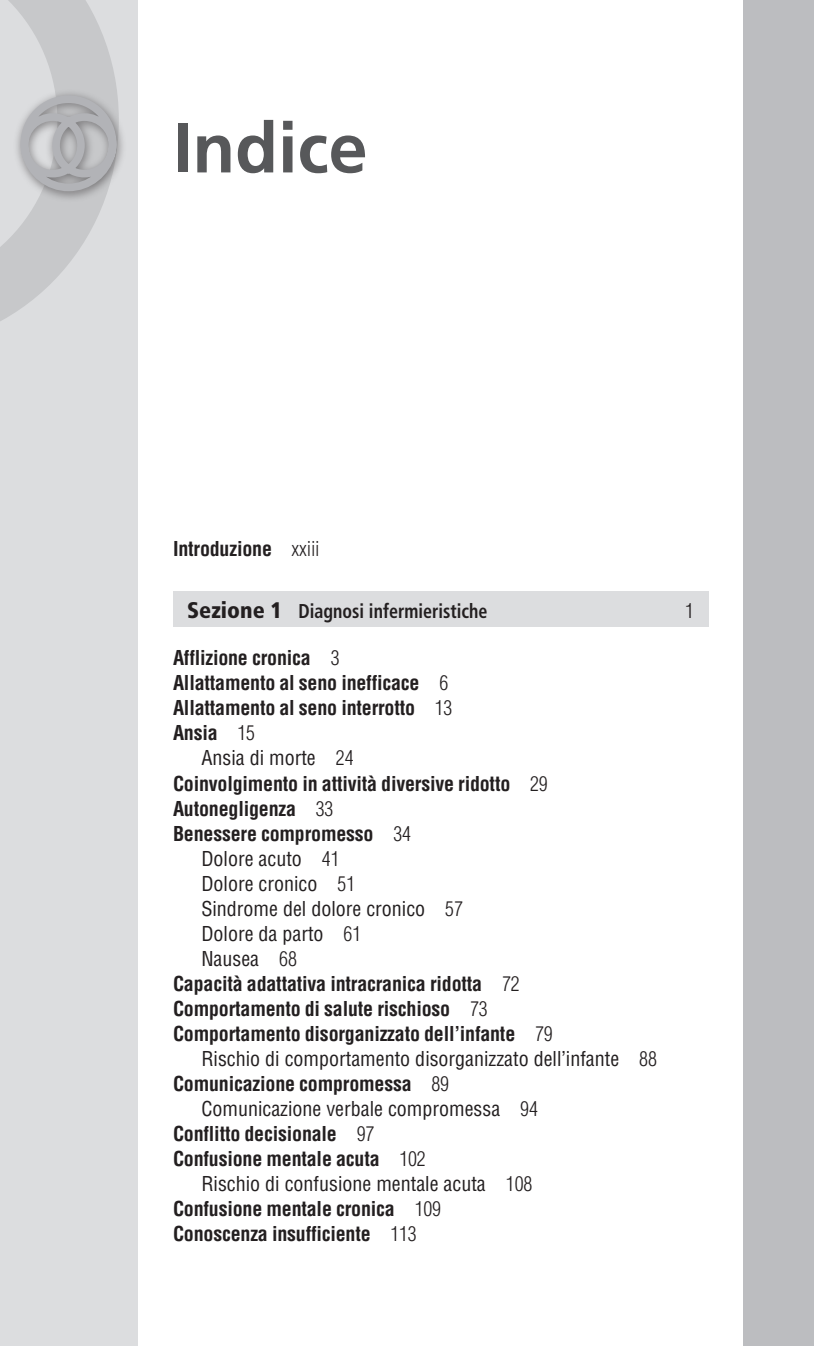
<style>
.page{position:relative;width:814px;height:1346px;background:#fff}
.page>*{position:absolute;margin:0;border:0;box-sizing:border-box;transform-origin:0 0}
.t1{font:700 70px "Frutiger LT Std";color:#57585a}
.t2{font:700 condensed 20px "Helvetica LT Std";letter-spacing:-.01em;color:#231f20}
.t3{font:condensed 20px "Helvetica LT Std";color:#231f20}
.t4{font:700 condensed 20px "Frutiger LT Std";color:#231f20;scale:.9 1}
.t5{font:300 condensed 20px "Helvetica LT Std";color:#231f20}
.s1{font-weight:300}
.s2{font-weight:900;font-size:22.5px}
</style>
<div class="page">
<div style="left:173px;top:590px;width:535px;height:36px;background:#dcdddf"></div>
<div style="left:0;top:0;width:138px;height:1345px;background:#dcdddf"></div>
<div style="left:743px;top:0;width:71px;height:1345px;background:#bcbdc0"></div>
<svg style="left:0;top:0;width:119px;height:321px"></svg>
<h1 class="t1" style="left:173px;top:107px;width:196px">Indice</h1>
<p class="t2" style="left:173px;top:536px;width:148px">Introduzione <span class="s1">xxiii</span></p>
<p class="t4" style="left:187px;top:599px;width:335px"><span class="s2">Sezione 1</span> Diagnosi infermieristiche</p>
<p class="t5" style="left:685px;top:598px;width:10px">1</p>
<p class="t2" style="left:173px;top:645px;width:168px">Afflizione cronica <span class="s1">3</span></p>
<p class="t2" style="left:173px;top:670px;width:277px">Allattamento al seno inefficace <span class="s1">6</span></p>
<p class="t2" style="left:173px;top:695px;width:281px">Allattamento al seno interrotto <span class="s1">13</span></p>
<p class="t2" style="left:173px;top:720px;width:84px">Ansia <span class="s1">15</span></p>
<p class="t3" style="left:201px;top:745px;width:154px">Ansia di morte <span class="s1">24</span></p>
<p class="t2" style="left:173px;top:770px;width:376px">Coinvolgimento in attività diversive ridotto <span class="s1">29</span></p>
<p class="t2" style="left:173px;top:795px;width:162px">Autonegligenza <span class="s1">33</span></p>
<p class="t2" style="left:173px;top:820px;width:239px">Benessere compromesso <span class="s1">34</span></p>
<p class="t3" style="left:201px;top:845px;width:140px">Dolore acuto <span class="s1">41</span></p>
<p class="t3" style="left:201px;top:870px;width:155px">Dolore cronico <span class="s1">51</span></p>
<p class="t3" style="left:201px;top:895px;width:263px">Sindrome del dolore cronico <span class="s1">57</span></p>
<p class="t3" style="left:201px;top:920px;width:161px">Dolore da parto <span class="s1">61</span></p>
<p class="t3" style="left:201px;top:945px;width:97px">Nausea <span class="s1">68</span></p>
<p class="t2" style="left:173px;top:970px;width:348px">Capacità adattativa intracranica ridotta <span class="s1">72</span></p>
<p class="t2" style="left:173px;top:995px;width:316px">Comportamento di salute rischioso <span class="s1">73</span></p>
<p class="t2" style="left:173px;top:1020px;width:381px">Comportamento disorganizzato dell’infante <span class="s1">79</span></p>
<p class="t3" style="left:201px;top:1045px;width:457px">Rischio di comportamento disorganizzato dell’infante <span class="s1">88</span></p>
<p class="t2" style="left:173px;top:1070px;width:277px">Comunicazione compromessa <span class="s1">89</span></p>
<p class="t3" style="left:201px;top:1095px;width:338px">Comunicazione verbale compromessa <span class="s1">94</span></p>
<p class="t2" style="left:173px;top:1120px;width:203px">Conflitto decisionale <span class="s1">97</span></p>
<p class="t2" style="left:173px;top:1145px;width:254px">Confusione mentale acuta <span class="s1">102</span></p>
<p class="t3" style="left:201px;top:1170px;width:332px">Rischio di confusione mentale acuta <span class="s1">108</span></p>
<p class="t2" style="left:173px;top:1195px;width:269px">Confusione mentale cronica <span class="s1">109</span></p>
<p class="t2" style="left:173px;top:1220px;width:245px">Conoscenza insufficiente <span class="s1">113</span></p>
</div>
